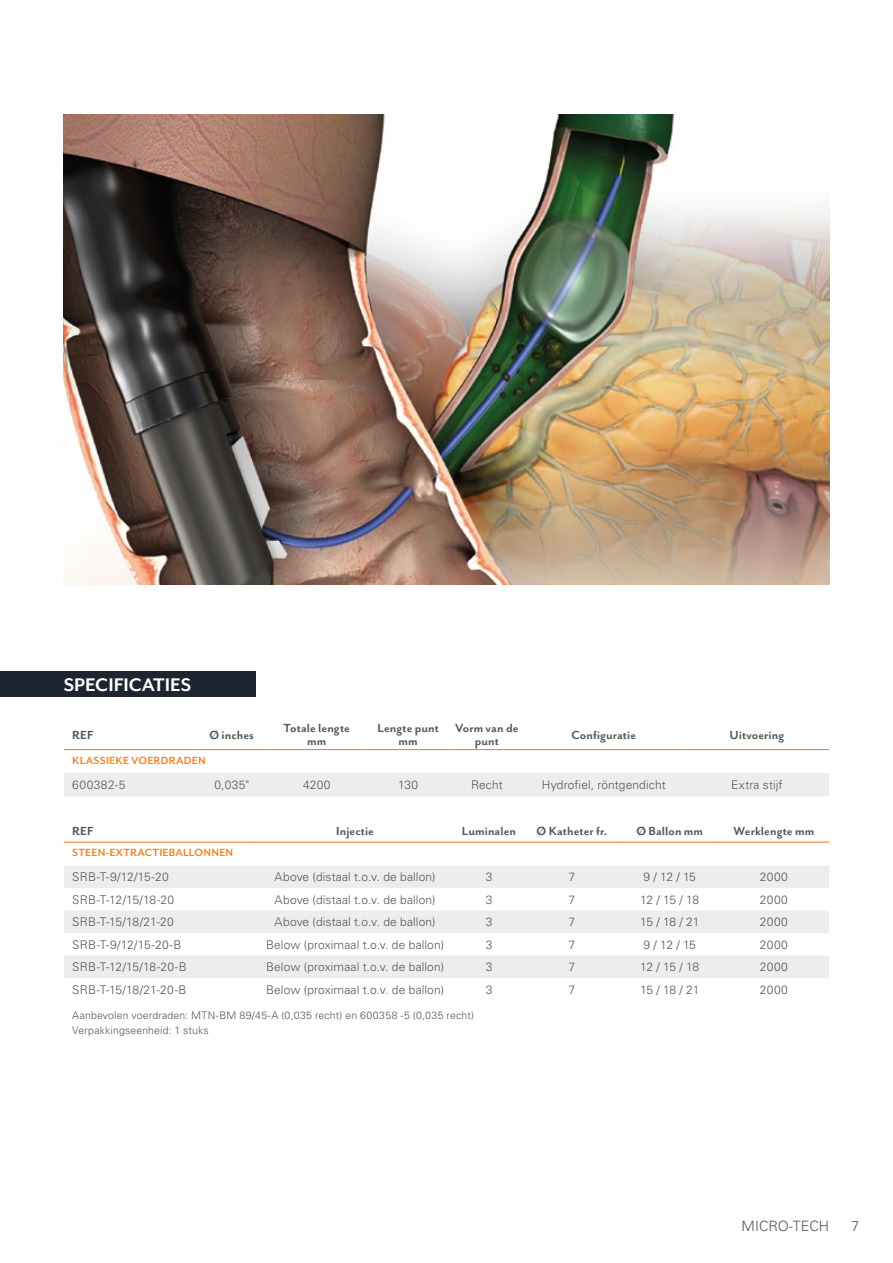
<style>
.page{position:relative;width:893px;height:1263px;background:#fff}
.page>*{position:absolute;margin:0;border:0;box-sizing:border-box;transform-origin:0 0}
.Bullit_Headline_NEW{font:700 21px "Mr Eaves San OT";color:#fff}
.t1{font:300 14.25px "Univers LT Std";color:#575756}
.Tabelle_Kopf_NEW{font:700 13.5px/13.5px "Mr Eaves San OT";letter-spacing:.005em;color:#575756;text-align:center}
.Tabelle_NEW{font:300 12px "Univers LT Std";letter-spacing:.01em;color:#575756}
.Tabelle_Subline_NEW{font:700 12px "Mr Eaves San OT";letter-spacing:.015em;color:#f18625}
.Bu_Tabelle_NEW{font:300 10.5px "Univers LT Std";letter-spacing:.015em;color:#575756}
</style>
<div class="page">
<img style="left:64px;top:115px;width:765px;height:470px">
<svg style="left:64px;top:866px;width:765px;height:112px;fill:#ededed"></svg>
<hr style="left:64px;top:841px;width:191px;height:2px;background:#f18625">
<hr style="left:255px;top:841px;width:200px;height:2px;background:#f18625">
<hr style="left:455px;top:841px;width:68px;height:2px;background:#f18625">
<hr style="left:523px;top:841px;width:98px;height:2px;background:#f18625">
<hr style="left:621px;top:841px;width:98px;height:2px;background:#f18625">
<hr style="left:719px;top:841px;width:110px;height:2px;background:#f18625">
<div style="left:0;top:671px;width:255px;height:26px;background:#1e2531"></div>
<div style="left:64px;top:773px;width:765px;height:23px;background:#ededed"></div>
<hr style="left:64px;top:749px;width:132px;height:1px;background:#f18625">
<hr style="left:196px;top:749px;width:72px;height:1px;background:#f18625">
<hr style="left:268px;top:749px;width:98px;height:1px;background:#f18625">
<hr style="left:366px;top:749px;width:85px;height:1px;background:#f18625">
<hr style="left:451px;top:749px;width:72px;height:1px;background:#f18625">
<hr style="left:523px;top:749px;width:162px;height:1px;background:#f18625">
<hr style="left:685px;top:749px;width:144px;height:1px;background:#f18625">
<p class="Bullit_Headline_NEW" style="left:64px;top:673px;width:129px">SPECIFICATIES</p>
<p class="Tabelle_Kopf_NEW" style="left:72px;top:728px;width:23px">REF</p>
<p class="Tabelle_Kopf_NEW" style="left:209px;top:728px;width:46px">Ø inches</p>
<p class="Tabelle_Kopf_NEW" style="left:284px;top:721px;width:68px">Totale lengte</p>
<p class="Tabelle_Kopf_NEW" style="left:307px;top:734px;width:21px">mm</p>
<p class="Tabelle_Kopf_NEW" style="left:377px;top:721px;width:63px">Lengte punt</p>
<p class="Tabelle_Kopf_NEW" style="left:399px;top:734px;width:21px">mm</p>
<p class="Tabelle_Kopf_NEW" style="left:455px;top:721px;width:65px">Vorm van de punt</p>
<p class="Tabelle_Kopf_NEW" style="left:572px;top:728px;width:66px">Configuratie</p>
<p class="Tabelle_Kopf_NEW" style="left:730px;top:728px;width:56px">Uitvoering</p>
<p class="Tabelle_Subline_NEW" style="left:72px;top:753px;width:135px">KLASSIEKE VOERDRADEN</p>
<p class="Tabelle_NEW" style="left:72px;top:777px;width:55px">600382-5</p>
<p class="Tabelle_NEW" style="left:214px;top:777px;width:36px">0,035"</p>
<p class="Tabelle_NEW" style="left:303px;top:777px;width:29px">4200</p>
<p class="Tabelle_NEW" style="left:398px;top:777px;width:22px">130</p>
<p class="Tabelle_NEW" style="left:471px;top:777px;width:33px">Recht</p>
<p class="Tabelle_NEW" style="left:542px;top:777px;width:125px">Hydrofiel, röntgendicht</p>
<p class="Tabelle_NEW" style="left:731px;top:777px;width:53px">Extra stijf</p>
<p class="Tabelle_Kopf_NEW" style="left:72px;top:824px;width:23px">REF</p>
<p class="Tabelle_Kopf_NEW" style="left:336px;top:824px;width:39px">Injectie</p>
<p class="Tabelle_Kopf_NEW" style="left:462px;top:824px;width:56px">Luminalen</p>
<p class="Tabelle_Kopf_NEW" style="left:537px;top:824px;width:72px">Ø Katheter fr.</p>
<p class="Tabelle_Kopf_NEW" style="left:636px;top:824px;width:68px">Ø Ballon mm</p>
<p class="Tabelle_Kopf_NEW" style="left:733px;top:824px;width:82px">Werklengte mm</p>
<p class="Tabelle_Subline_NEW" style="left:72px;top:846px;width:162px">STEEN-EXTRACTIEBALLONNEN</p>
<p class="Tabelle_NEW" style="left:72px;top:870px;width:98px">SRB-T-9/12/15-20</p>
<p class="Tabelle_NEW" style="left:275px;top:870px;width:162px">Above (distaal t.o.v. de ballon)</p>
<p class="Tabelle_NEW" style="left:486px;top:870px;width:8px">3</p>
<p class="Tabelle_NEW" style="left:569px;top:870px;width:8px">7</p>
<p class="Tabelle_NEW" style="left:643px;top:870px;width:54px">9 / 12 / 15</p>
<p class="Tabelle_NEW" style="left:760px;top:870px;width:30px">2000</p>
<p class="Tabelle_NEW" style="left:72px;top:892px;width:103px">SRB-T-12/15/18-20</p>
<p class="Tabelle_NEW" style="left:275px;top:892px;width:162px">Above (distaal t.o.v. de ballon)</p>
<p class="Tabelle_NEW" style="left:486px;top:892px;width:8px">3</p>
<p class="Tabelle_NEW" style="left:569px;top:892px;width:8px">7</p>
<p class="Tabelle_NEW" style="left:640px;top:892px;width:60px">12 / 15 / 18</p>
<p class="Tabelle_NEW" style="left:760px;top:892px;width:30px">2000</p>
<p class="Tabelle_NEW" style="left:72px;top:915px;width:103px">SRB-T-15/18/21-20</p>
<p class="Tabelle_NEW" style="left:275px;top:915px;width:162px">Above (distaal t.o.v. de ballon)</p>
<p class="Tabelle_NEW" style="left:486px;top:915px;width:8px">3</p>
<p class="Tabelle_NEW" style="left:569px;top:915px;width:8px">7</p>
<p class="Tabelle_NEW" style="left:640px;top:915px;width:61px">15 / 18 / 21</p>
<p class="Tabelle_NEW" style="left:760px;top:915px;width:30px">2000</p>
<p class="Tabelle_NEW" style="left:72px;top:937px;width:111px">SRB-T-9/12/15-20-B</p>
<p class="Tabelle_NEW" style="left:266px;top:937px;width:179px">Below (proximaal t.o.v. de ballon)</p>
<p class="Tabelle_NEW" style="left:486px;top:937px;width:8px">3</p>
<p class="Tabelle_NEW" style="left:569px;top:937px;width:8px">7</p>
<p class="Tabelle_NEW" style="left:643px;top:937px;width:54px">9 / 12 / 15</p>
<p class="Tabelle_NEW" style="left:760px;top:937px;width:30px">2000</p>
<p class="Tabelle_NEW" style="left:72px;top:960px;width:116px">SRB-T-12/15/18-20-B</p>
<p class="Tabelle_NEW" style="left:266px;top:960px;width:179px">Below (proximaal t.o.v. de ballon)</p>
<p class="Tabelle_NEW" style="left:486px;top:960px;width:8px">3</p>
<p class="Tabelle_NEW" style="left:569px;top:960px;width:8px">7</p>
<p class="Tabelle_NEW" style="left:640px;top:960px;width:60px">12 / 15 / 18</p>
<p class="Tabelle_NEW" style="left:760px;top:960px;width:30px">2000</p>
<p class="Tabelle_NEW" style="left:72px;top:982px;width:116px">SRB-T-15/18/21-20-B</p>
<p class="Tabelle_NEW" style="left:266px;top:982px;width:179px">Below (proximaal t.o.v. de ballon)</p>
<p class="Tabelle_NEW" style="left:486px;top:982px;width:8px">3</p>
<p class="Tabelle_NEW" style="left:569px;top:982px;width:8px">7</p>
<p class="Tabelle_NEW" style="left:640px;top:982px;width:61px">15 / 18 / 21</p>
<p class="Tabelle_NEW" style="left:760px;top:982px;width:30px">2000</p>
<p class="Bu_Tabelle_NEW" style="left:72px;top:1009px;width:403px">Aanbevolen voerdraden: MTN-BM 89/45-A (0,035 recht) en 600358 -5 (0,035 recht)</p>
<p class="Bu_Tabelle_NEW" style="left:72px;top:1024px;width:138px">Verpakkingseenheid: 1 stuks</p>
<p class="t1" style="left:742px;top:1217px;width:89px">MICRO-TECH</p>
<p class="t1" style="left:851px;top:1217px;width:9px">7</p>
</div>
